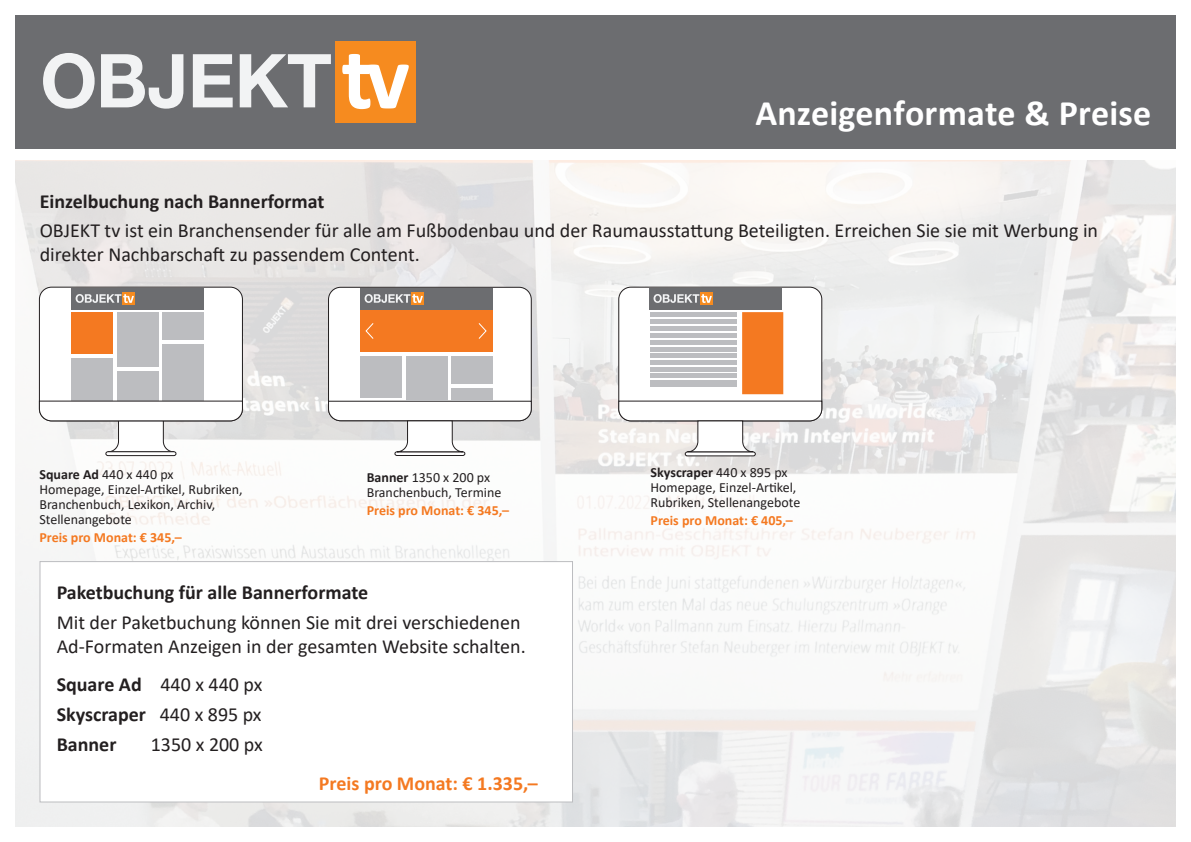
<style>
.page{position:relative;width:1191px;height:842px;background:#fff}
.page>*{position:absolute;margin:0;border:0;box-sizing:border-box;transform-origin:0 0}
.Headline_groß{font:700 36px "Calibri";letter-spacing:.005em;color:#fff}
.t1{font:20px/24px "Calibri";color:#231f20}
.t2{font:700 20px/30px "Calibri";color:#231f20}
.t3{font:700 20px "Calibri";color:#f47921}
.t4{font:14px/15px "Calibri";color:#231f20}
.t5{font:700 14px "Calibri";color:#f47921}
.s1{font-weight:700}
.s2{color:#fff}
.s3{font-weight:400}
</style>
<div class="page">
<img style="left:15px;top:160px;width:1160px;height:667px">
<div style="left:15px;top:15px;width:1160px;height:134px;background:#6c6d70"></div>
<svg style="left:43px;top:53px;width:52px;height:56px"></svg>
<svg style="left:101px;top:54px;width:82px;height:55px"></svg>
<svg style="left:193px;top:54px;width:40px;height:53px"></svg>
<svg style="left:240px;top:54px;width:91px;height:53px"></svg>
<div style="left:335px;top:41px;width:80px;height:82px;background:#f68b1f"></div>
<svg style="left:342px;top:54px;width:67px;height:55px"></svg>
<div style="left:39px;top:287px;width:203px;height:134px;background:#fff;border-radius:12px"></div>
<div style="left:39px;top:287px;width:204px;height:134px;border:1px solid #231f20;border-radius:12px"></div>
<hr style="left:106px;top:452px;width:70px;height:4px;background:#fff;border-radius:2px">
<div style="left:105px;top:451px;width:71px;height:5px;border:1px solid #231f20;border-radius:2px"></div>
<div style="left:71px;top:312px;width:41px;height:41px;background:#f47921"></div>
<div style="left:117px;top:312px;width:41px;height:55px;background:#bcbdc0"></div>
<div style="left:163px;top:312px;width:41px;height:27px;background:#bcbdc0"></div>
<div style="left:71px;top:358px;width:41px;height:48px;background:#bcbdc0"></div>
<div style="left:117px;top:371px;width:41px;height:48px;background:#bcbdc0"></div>
<div style="left:163px;top:344px;width:41px;height:59px;background:#bcbdc0"></div>
<svg style="left:38px;top:400px;width:205px;height:53px"></svg>
<div style="left:619px;top:287px;width:202px;height:134px;background:#fff;border-radius:12px"></div>
<div style="left:618px;top:287px;width:204px;height:134px;border:1px solid #231f20;border-radius:12px"></div>
<hr style="left:650px;top:313px;width:87px;height:4px;background:#bcbdc0">
<div style="left:650px;top:319px;width:87px;height:5px;background:#bcbdc0"></div>
<div style="left:650px;top:326px;width:87px;height:5px;background:#bcbdc0"></div>
<div style="left:650px;top:333px;width:87px;height:5px;background:#bcbdc0"></div>
<hr style="left:650px;top:340px;width:87px;height:4px;background:#bcbdc0">
<hr style="left:650px;top:347px;width:87px;height:4px;background:#bcbdc0">
<hr style="left:650px;top:354px;width:87px;height:4px;background:#bcbdc0">
<div style="left:650px;top:360px;width:87px;height:5px;background:#bcbdc0"></div>
<hr style="left:650px;top:367px;width:87px;height:4px;background:#bcbdc0">
<hr style="left:650px;top:374px;width:87px;height:4px;background:#bcbdc0">
<div style="left:650px;top:380px;width:87px;height:6px;background:#bcbdc0"></div>
<svg style="left:618px;top:400px;width:204px;height:53px"></svg>
<hr style="left:685px;top:452px;width:70px;height:4px;background:#fff;border-radius:2px">
<div style="left:684px;top:451px;width:72px;height:5px;border:1px solid #231f20;border-radius:2px"></div>
<div style="left:742px;top:312px;width:41px;height:82px;background:#f47921"></div>
<div style="left:40px;top:561px;width:533px;height:241px;background:#fff;border:1px solid #bcbdc0"></div>
<hr style="left:395px;top:452px;width:70px;height:3px;background:#fff;border-radius:2px">
<div style="left:394px;top:451px;width:71px;height:5px;border:1px solid #231f20;border-radius:2px"></div>
<div style="left:328px;top:287px;width:203px;height:134px;background:#fff;border-radius:12px"></div>
<div style="left:328px;top:287px;width:204px;height:134px;border:1px solid #231f20;border-radius:12px"></div>
<div style="left:360px;top:309px;width:133px;height:42px;background:#f47921"></div>
<svg style="left:327px;top:400px;width:205px;height:53px"></svg>
<svg style="left:365px;top:323px;width:122px;height:16px"></svg>
<div style="left:360px;top:356px;width:41px;height:41px;background:#bcbdc0"></div>
<div style="left:406px;top:356px;width:41px;height:44px;background:#bcbdc0"></div>
<div style="left:452px;top:356px;width:41px;height:27px;background:#bcbdc0"></div>
<div style="left:452px;top:388px;width:41px;height:12px;background:#bcbdc0"></div>
<div style="left:71px;top:288px;width:133px;height:21px;background:#6c6d70"></div>
<div style="left:122px;top:292px;width:13px;height:13px;background:#f68b1f"></div>
<svg style="left:76px;top:294px;width:58px;height:9px"></svg>
<div style="left:360px;top:288px;width:133px;height:21px;background:#6c6d70"></div>
<div style="left:411px;top:292px;width:13px;height:13px;background:#f68b1f"></div>
<svg style="left:364px;top:294px;width:59px;height:9px"></svg>
<div style="left:649px;top:288px;width:133px;height:21px;background:#6c6d70"></div>
<div style="left:700px;top:292px;width:13px;height:13px;background:#f68b1f"></div>
<svg style="left:653px;top:294px;width:59px;height:9px"></svg>
<p class="Headline_groß" style="left:755px;top:88px;width:397px">Anzeigenformate &amp; Preise</p>
<p class="t2" style="left:40px;top:186px;width:286px">Einzelbuchung nach Bannerformat</p>
<p class="t1" style="left:40px;top:218px;width:1059px">OBJEKT tv ist ein Branchensender für alle am Fußbodenbau und der Raumausstattung Beteiligten. Erreichen Sie sie mit Werbung in direkter Nachbarschaft zu passendem Content.</p>
<p class="t4" style="left:39px;top:466px;width:205px"><span class="s1">Square Ad</span> 440 x 440 px<br>Homepage, Einzel-Artikel, Rubriken,<br>Branchenbuch, Lexikon, Archiv,</p>
<p class="t4" style="left:39px;top:511px;width:94px">Stellenangebote</p>
<p class="t5" style="left:39px;top:527px;width:144px">Preis pro Monat: € 345,–</p>
<p class="t4" style="left:367px;top:470px;width:136px"><span class="s1">Banner</span> 1350 x 200 px<br>Branchenbuch, Termine</p>
<p class="t5" style="left:367px;top:500px;width:144px">Preis pro Monat: € 345,–</p>
<p class="t2" style="left:57px;top:577px;width:313px">Paketbuchung für alle Bannerformate</p>
<p class="t1" style="left:57px;top:609px;width:470px">Mit der Paketbuchung können Sie mit <span class="s2">drei</span> verschiedenen<br>Ad-Formaten Anzeigen in der gesamten Website schalten.</p>
<p class="t2" style="left:57px;top:669px;width:207px">Square Ad <span class="s3">440 x 440 px<br></span>Skyscraper <span class="s3">440 x 895 px</span></p>
<p class="t2" style="left:57px;top:729px;width:61px">Banner</p>
<p class="t1" style="left:151px;top:732px;width:113px">1350 x 200 px</p>
<p class="t3" style="left:319px;top:770px;width:220px">Preis pro Monat: € 1.335,–</p>
<p class="t4" style="left:650px;top:465px;width:151px"><span class="s1">Skyscraper</span> 440 x 895 px<br>Homepage, Einzel-Artikel,<br>Rubriken, Stellenangebote</p>
<p class="t5" style="left:650px;top:511px;width:144px">Preis pro Monat: € 405,–</p>
</div>
